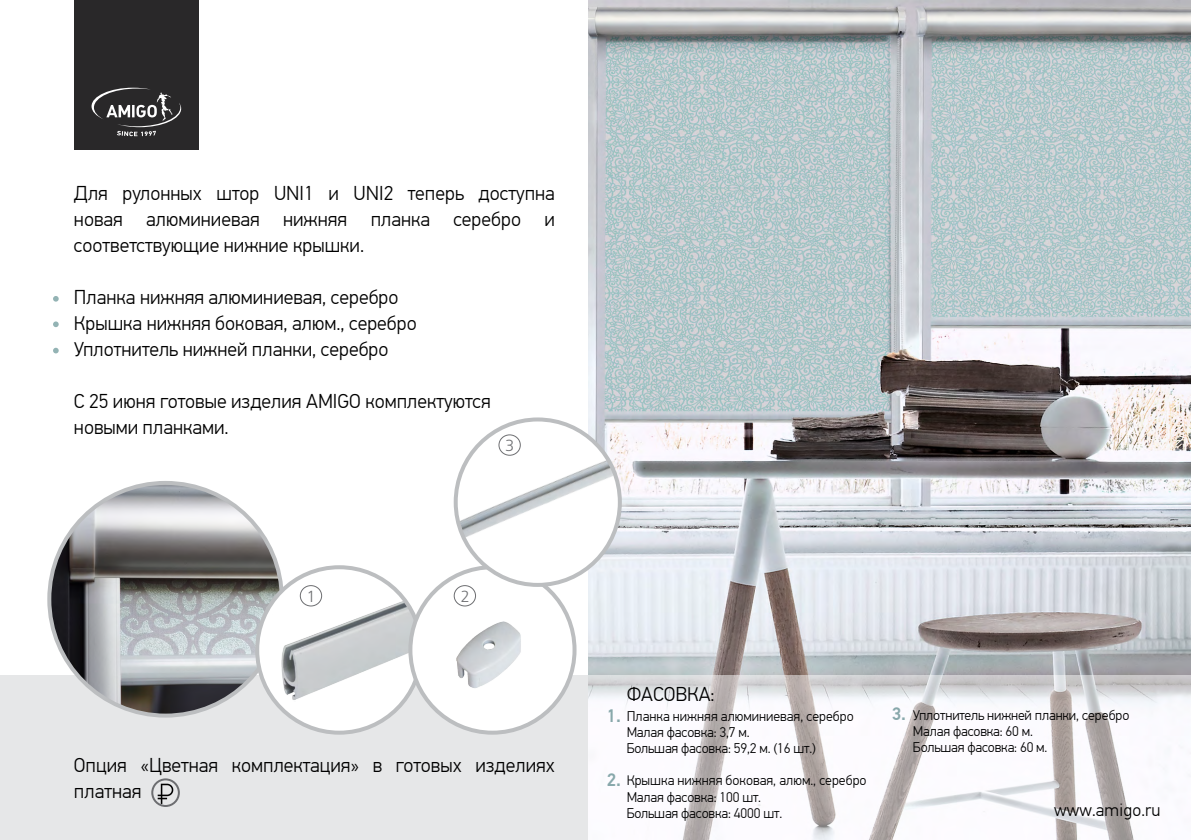
<style>
.page{position:relative;width:1191px;height:840px;background:#fff}
.page>*{position:absolute;margin:0;border:0;box-sizing:border-box;transform-origin:0 0}
.t1{font:300 20px/26px "PF Din Text Pro";color:#000}
.t2{font:500 18px "PF Din Text Pro";color:#88a8ab}
.t3{font:300 17.6px "PF Din Text Pro";letter-spacing:.01em;color:#000}
.t4{font:300 16px "Free Set C";color:#6d6e71}
.t5{font:300 14px/16px "PF Din Text Pro";letter-spacing:-.01em;color:#000}
</style>
<div class="page">
<div style="left:0;top:675px;width:602px;height:164px;background:#e6e7e8"></div>
<img style="left:588px;top:0;width:603px;height:675px">
<svg style="left:588px;top:675px;width:603px;height:164px"></svg>
<div style="left:74px;top:0;width:125px;height:150px;background:#292829"></div>
<svg style="left:92px;top:88px;width:89px;height:48px"></svg>
<svg style="left:53px;top:296px;width:6px;height:5px"></svg>
<svg style="left:53px;top:321px;width:6px;height:6px"></svg>
<div style="left:151px;top:778px;width:29px;height:28px;border:2px solid #6d6e71;border-radius:50%"></div>
<img style="left:153px;top:781px;width:24px;height:23px">
<img style="left:49px;top:482px;width:233px;height:233px;border-radius:116px">
<div style="left:257px;top:567px;width:164px;height:165px;background:#fff;border-radius:50%"></div>
<img style="left:272px;top:567px;width:149px;height:133px">
<div style="left:255px;top:565px;width:168px;height:169px;border:4px solid #bcbec0;border-radius:50%"></div>
<div style="left:410px;top:567px;width:164px;height:165px;background:#fff;border-radius:50%"></div>
<img style="left:456px;top:621px;width:65px;height:67px">
<div style="left:408px;top:565px;width:168px;height:169px;border:4px solid #bcbec0;border-radius:50%"></div>
<svg style="left:53px;top:347px;width:6px;height:6px"></svg>
<div style="left:300px;top:584px;width:22px;height:22px;border:1px solid #6d6e71;border-radius:50%"></div>
<div style="left:454px;top:584px;width:22px;height:22px;border:1px solid #6d6e71;border-radius:50%"></div>
<img style="left:456px;top:419px;width:164px;height:165px;border-radius:82px">
<div style="left:454px;top:417px;width:168px;height:169px;border:4px solid #bcbec0;border-radius:50%"></div>
<div style="left:498px;top:434px;width:23px;height:21px;border:1px solid #6d6e71;border-radius:50%"></div>
<p class="t1" style="left:74px;top:180px;width:482px;text-align:justify">Для рулонных штор UNI1 и UNI2 теперь доступна новая алюминиевая нижняя планка серебро и соответствующие нижние крышки.</p>
<p class="t1" style="left:74px;top:284px;width:344px">Планка нижняя алюминиевая, серебро<br>Крышка нижняя боковая, алюм., серебро<br>Уплотнитель нижней планки, серебро</p>
<p class="t1" style="left:74px;top:388px;width:418px">С 25 июня готовые изделия AMIGO комплектуются новыми планками.</p>
<p class="t4" style="left:505px;top:437px;width:11px">3</p>
<p class="t4" style="left:306px;top:587px;width:11px">1</p>
<p class="t4" style="left:460px;top:587px;width:11px">2</p>
<p class="t1" style="left:74px;top:752px;width:482px">Опция «Цветная комплектация» в готовых изделиях платная</p>
<p class="t1" style="left:626px;top:681px;width:90px">ФАСОВКА:</p>
<p class="t5" style="left:626px;top:708px;width:229px">Планка нижняя алюминиевая, серебро<br>Малая фасовка: 3,7 м.<br>Большая фасовка: 59,2 м. (16 шт.)</p>
<p class="t5" style="left:626px;top:772px;width:241px">Крышка нижняя боковая, алюм., серебро<br>Малая фасовка: 100 шт.<br>Большая фасовка: 4000 шт.</p>
<p class="t2" style="left:606px;top:705px;width:16px">1.</p>
<p class="t2" style="left:606px;top:768px;width:16px">2.</p>
<p class="t2" style="left:891px;top:703px;width:16px">3.</p>
<p class="t5" style="left:913px;top:707px;width:218px">Уплотнитель нижней планки, серебро<br>Малая фасовка: 60 м.<br>Большая фасовка: 60 м.</p>
<p class="t3" style="left:1054px;top:799px;width:108px">www.amigo.ru</p>
</div>
